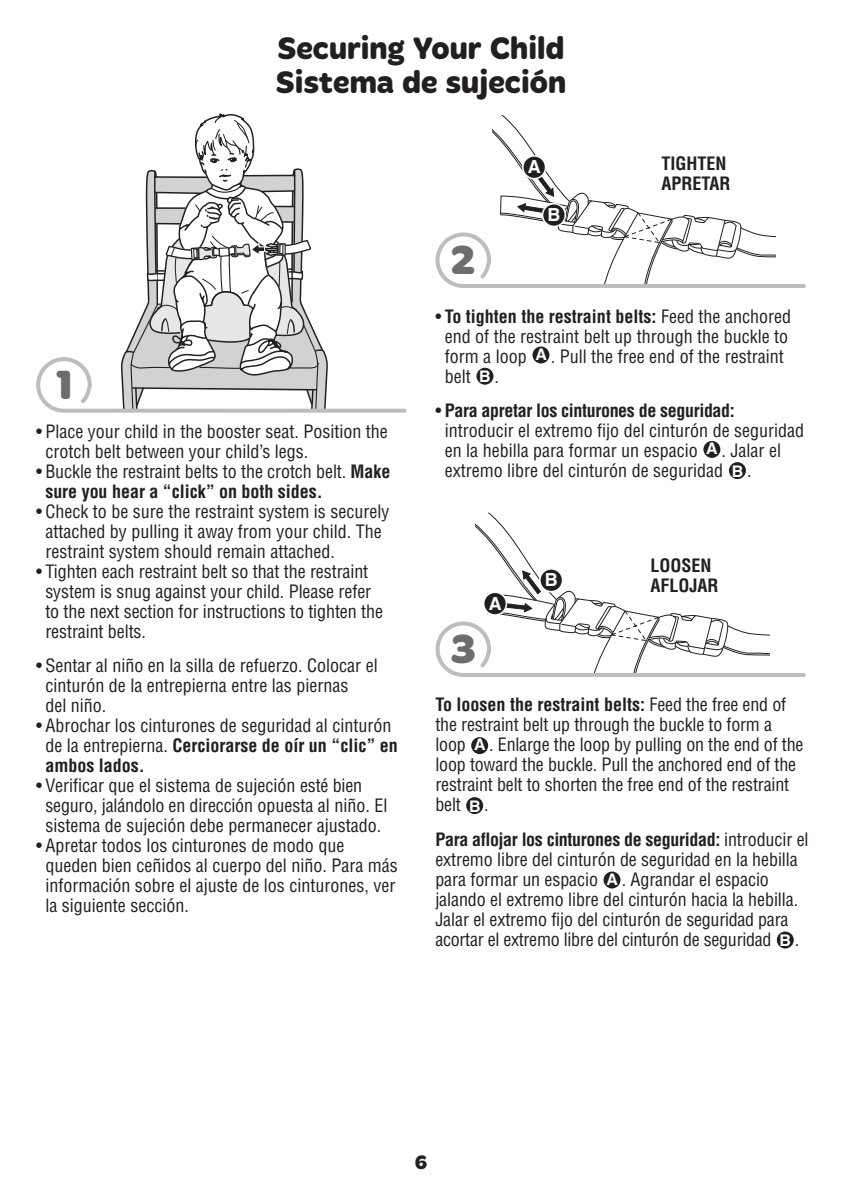
<style>
.page{position:relative;width:842px;height:1191px;background:#fff}
.page>*{position:absolute;margin:0;border:0;box-sizing:border-box;transform-origin:0 0}
.t1{font:700 42px "Merge Pro";color:#6c6d70}
.t2{font:700 32px/34px "Merge Pro";color:#231f20}
.t3{font:700 20px "Merge Pro";color:#231f20}
.t4{font:condensed 18px/20px "Helvetica LT Std";color:#231f20}
.t5{font:700 condensed 18px/20px "Helvetica LT Std";color:#231f20}
.t6{font:700 18px "Helvetica LT Std";color:#fff}
.s1{font-weight:700}
.s2{font-weight:700;font-stretch:normal;font-size:16px;color:#fff}
</style>
<div class="page">
<div style="left:470px;top:736px;width:19px;height:19px;background:#231f20;border-radius:50%"></div>
<div style="left:470px;top:736px;width:19px;height:19px;border:1px solid #fff;border-radius:50%"></div>
<div style="left:465px;top:796px;width:19px;height:19px;background:#231f20;border-radius:50%"></div>
<div style="left:465px;top:796px;width:19px;height:19px;border:1px solid #fff;border-radius:50%"></div>
<div style="left:603px;top:871px;width:18px;height:18px;background:#231f20;border-radius:50%"></div>
<div style="left:602px;top:870px;width:19px;height:20px;border:1px solid #fff;border-radius:50%"></div>
<div style="left:776px;top:931px;width:18px;height:18px;background:#231f20;border-radius:50%"></div>
<div style="left:775px;top:930px;width:20px;height:20px;border:1px solid #fff;border-radius:50%"></div>
<div style="left:532px;top:346px;width:18px;height:18px;background:#231f20;border-radius:50%"></div>
<div style="left:531px;top:345px;width:19px;height:20px;border:1px solid #fff;border-radius:50%"></div>
<div style="left:476px;top:367px;width:18px;height:18px;background:#231f20;border-radius:50%"></div>
<div style="left:475px;top:366px;width:19px;height:20px;border:1px solid #fff;border-radius:50%"></div>
<div style="left:703px;top:440px;width:18px;height:18px;background:#231f20;border-radius:50%"></div>
<div style="left:702px;top:440px;width:19px;height:19px;border:1px solid #fff;border-radius:50%"></div>
<div style="left:728px;top:461px;width:18px;height:19px;background:#231f20;border-radius:50%"></div>
<div style="left:727px;top:461px;width:20px;height:19px;border:1px solid #fff;border-radius:50%"></div>
<svg style="left:36px;top:113px;width:371px;height:300px"></svg>
<svg style="left:435px;top:115px;width:371px;height:173px"></svg>
<svg style="left:435px;top:512px;width:371px;height:165px"></svg>
<h2 class="t2" style="left:276px;top:33px;width:292px">Securing Your Child<br>Sistema de sujeción</h2>
<h1 class="t1" style="left:451px;top:244px;width:26px">2</h1>
<p class="t6" style="left:528px;top:160px;width:14px">A</p>
<p class="t6" style="left:547px;top:208px;width:14px">B</p>
<p class="t5" style="left:661px;top:155px;width:71px">TIGHTEN<br>APRETAR</p>
<h1 class="t1" style="left:55px;top:369px;width:19px">1</h1>
<p class="t4" style="left:45px;top:423px;width:344px;text-indent:-9px">• Place your child in the booster seat. Position the crotch belt between your child’s legs.</p>
<p class="t4" style="left:45px;top:463px;width:346px;text-indent:-9px">• Buckle the restraint belts to the crotch belt. <span class="s1">Make sure you hear a “click” on both sides.</span></p>
<p class="t4" style="left:45px;top:503px;width:345px;text-indent:-9px">• Check to be sure the restraint system is securely attached by pulling it away from your child. The restraint system should remain attached.</p>
<p class="t4" style="left:45px;top:563px;width:339px;text-indent:-9px">• Tighten each restraint belt so that the restraint system is snug against your child. Please refer to the next section for instructions to tighten the restraint belts.</p>
<p class="t4" style="left:45px;top:657px;width:334px;text-indent:-9px">• Sentar al niño en la silla de refuerzo. Colocar el cinturón de la entrepierna entre las piernas<br>del niño.</p>
<p class="t4" style="left:45px;top:717px;width:354px;text-indent:-9px">• Abrochar los cinturones de seguridad al cinturón de la entrepierna. <span class="s1">Cerciorarse de oír un “clic” en ambos lados.</span></p>
<p class="t4" style="left:45px;top:777px;width:343px;text-indent:-9px">• Verificar que el sistema de sujeción esté bien seguro, jalándolo en dirección opuesta al niño. El sistema de sujeción debe permanecer ajustado.</p>
<p class="t4" style="left:45px;top:837px;width:354px;text-indent:-9px">• Apretar todos los cinturones de modo que queden bien ceñidos al cuerpo del niño. Para más información sobre el ajuste de los cinturones, ver la siguiente sección.</p>
<p class="t4" style="left:445px;top:308px;width:348px;text-indent:-9px">• <span class="s1">To tighten the restraint belts:</span> Feed the anchored end of the restraint belt up through the buckle to form a loop <sup>A</sup> . Pull the free end of the restraint belt <span class="s2">B</span> .</p>
<p class="t4" style="left:445px;top:402px;width:361px;text-indent:-9px">• <span class="s1">Para apretar los cinturones de seguridad: </span>introducir el extremo fijo del cinturón de seguridad en la hebilla para formar un espacio <sup>A</sup> . Jalar el extremo libre del cinturón de seguridad <span class="s2">B</span> .</p>
<h1 class="t1" style="left:450px;top:633px;width:27px">3</h1>
<p class="t6" style="left:489px;top:597px;width:14px">A</p>
<p class="t6" style="left:545px;top:573px;width:14px">B</p>
<p class="t5" style="left:650px;top:557px;width:70px">LOOSEN<br>AFLOJAR</p>
<p class="t4" style="left:435px;top:696px;width:369px"><span class="s1">To loosen the restraint belts:</span> Feed the free end of the restraint belt up through the buckle to form a loop <span class="s2">A</span> . Enlarge the loop by pulling on the end of the loop toward the buckle. Pull the anchored end of the restraint belt to shorten the free end of the restraint belt <span class="s2">B</span> .</p>
<p class="t4" style="left:435px;top:831px;width:375px"><span class="s1">Para aflojar los cinturones de seguridad:</span> introducir el extremo libre del cinturón de seguridad en la hebilla para formar un espacio <span class="s2">A</span> . Agrandar el espacio jalando el extremo libre del cinturón hacia la hebilla.<br>Jalar el extremo fijo del cinturón de seguridad para acortar el extremo libre del cinturón de seguridad <span class="s2">B</span> .</p>
<p class="t3" style="left:415px;top:1154px;width:14px">6</p>
</div>
